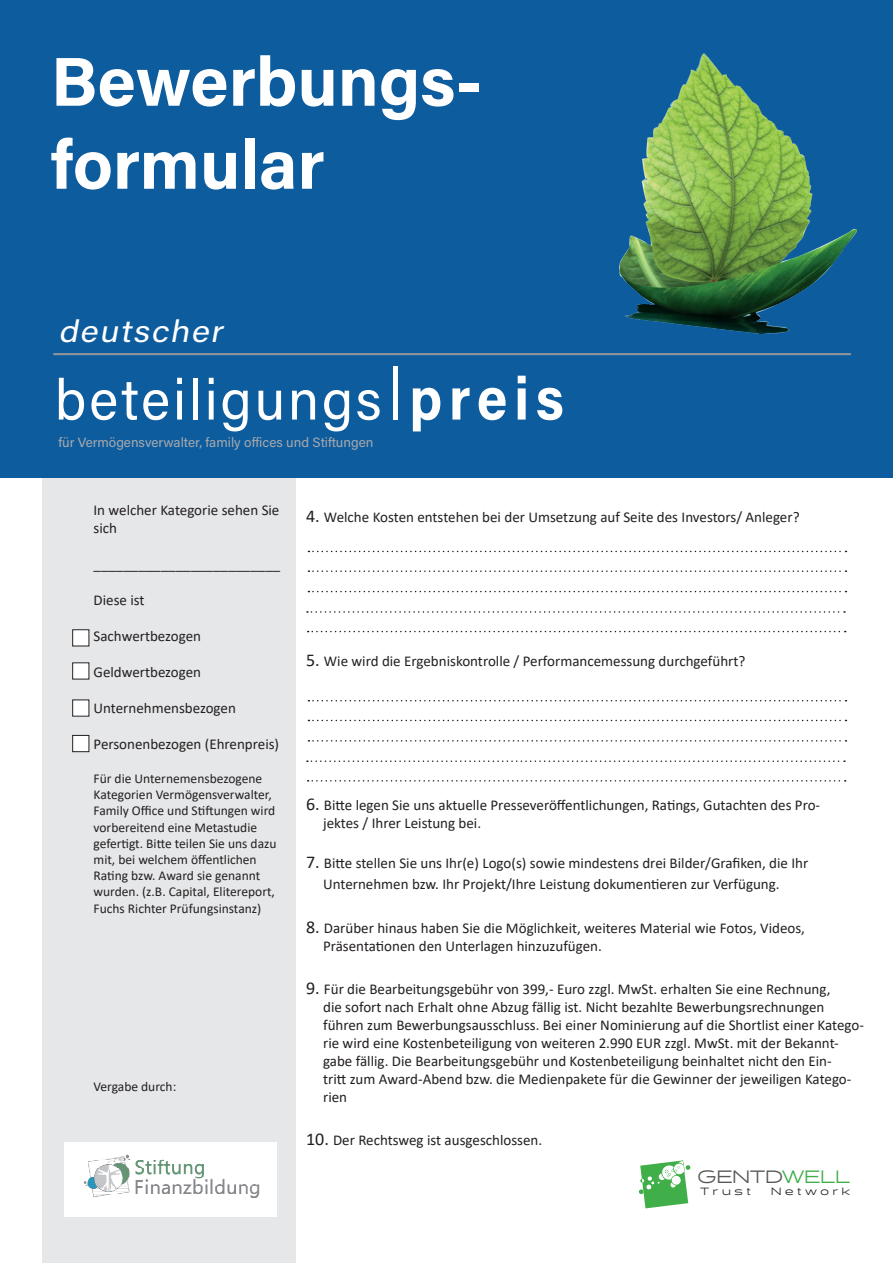
<style>
.page{position:relative;width:893px;height:1263px;background:#fff}
.page>*{position:absolute;margin:0;border:0;box-sizing:border-box;transform-origin:0 0}
.t1{font:700 69.15px/82.9px "Acumin Pro";color:#fff}
.t2{font:57px "Acumin Pro";letter-spacing:.05em;color:#fff}
.t3{font:italic 30.9px "Acumin Pro";color:#fff;scale:1.1 1}
.t4{font:17.85px "Halogen";letter-spacing:-.01em;color:#57585a}
.t5{font:15px/18px "Calibri";color:#231f20}
.t6{font:13.5px/16.2px "Calibri";color:#231f20}
.t7{font:13.5px "Acumin Pro";color:#a8a9ad}
.t8{font:10.65px "Halogen";letter-spacing:-.01em;color:#57585a}
.t9{font:10.5px "Halogen";letter-spacing:.36em;color:#231f20}
.s1{font-size:72.9px}
.s2{font-weight:700;font-size:60.15px}
.s3{font-size:18px}
.s4{color:#40ae49}
</style>
<div class="page">
<div style="left:43px;top:464px;width:253px;height:799px;background:#e6e7e9"></div>
<div style="left:0;top:0;width:893px;height:477px;background:#0d5c9d"></div>
<hr style="left:53px;top:353px;width:798px;height:2px;background:#939598">
<img style="left:619px;top:53px;width:237px;height:280px">
<svg style="left:308px;top:551px;width:538px;height:1px"></svg>
<svg style="left:308px;top:570px;width:538px;height:2px"></svg>
<svg style="left:308px;top:591px;width:538px;height:1px"></svg>
<svg style="left:307px;top:611px;width:538px;height:2px"></svg>
<svg style="left:308px;top:631px;width:538px;height:1px"></svg>
<svg style="left:308px;top:700px;width:538px;height:1px"></svg>
<svg style="left:308px;top:720px;width:538px;height:1px"></svg>
<svg style="left:308px;top:740px;width:538px;height:2px"></svg>
<svg style="left:307px;top:760px;width:538px;height:2px"></svg>
<svg style="left:308px;top:780px;width:538px;height:1px"></svg>
<div style="left:73px;top:630px;width:16px;height:16px;background:#fff"></div>
<div style="left:72px;top:629px;width:17px;height:17px;border:1px solid #231f20"></div>
<div style="left:73px;top:663px;width:16px;height:16px;background:#fff"></div>
<div style="left:73px;top:700px;width:16px;height:16px;background:#fff"></div>
<div style="left:73px;top:735px;width:16px;height:17px;background:#fff"></div>
<div style="left:72px;top:735px;width:17px;height:17px;border:1px solid #231f20"></div>
<img style="left:65px;top:1143px;width:211px;height:73px">
<svg style="left:639px;top:1160px;width:52px;height:48px"></svg>
<h1 class="t1" style="left:51px;top:37px;width:433px">Bewerbungs&shy;formular</h1>
<h3 class="t3" style="left:58px;top:310px;width:157px">deutscher</h3>
<h2 class="t2" style="left:55px;top:360px;width:511px">beteiligungs<span class="s1">l</span><span class="s2">preis</span></h2>
<p class="t7" style="left:58px;top:433px;width:317px">für Vermögensverwalter, family offices und Stiftungen</p>
<p class="t5" style="left:94px;top:500px;width:187px">In welcher Kategorie sehen Sie sich</p>
<p class="t5" style="left:94px;top:554px;width:188px">_________________________</p>
<p class="t5" style="left:94px;top:590px;width:53px">Diese ist</p>
<p class="t5" style="left:94px;top:626px;width:109px">Sachwertbezogen</p>
<p class="t5" style="left:94px;top:662px;width:109px">Geldwertbezogen</p>
<p class="t5" style="left:94px;top:698px;width:144px">Unternehmensbezogen</p>
<p class="t5" style="left:94px;top:734px;width:187px">Personenbezogen (Ehrenpreis)</p>
<p class="t6" style="left:94px;top:770px;width:184px">Für die Unternemensbezogene<br>Kategorien Vermögensverwalter,<br>Family Office und Stiftungen wird vorbereitend eine Metastudie gefertigt. Bitte teilen Sie uns dazu mit, bei welchem öffentlichen<br>Rating bzw. Award sie genannt wurden. (z.B. Capital, Elitereport,<br>Fuchs Richter Prüfungsinstanz)</p>
<p class="t6" style="left:94px;top:1078px;width:84px">Vergabe durch:</p>
<p class="t5" style="left:306px;top:508px;width:495px"><span class="s3">4.</span> Welche Kosten entstehen bei der Umsetzung auf Seite des Investors/ Anleger?</p>
<p class="t5" style="left:306px;top:652px;width:441px"><span class="s3">5.</span> Wie wird die Ergebniskontrolle / Performancemessung durchgeführt?</p>
<p class="t5" style="left:323px;top:796px;width:499px;text-indent:-17px"><span class="s3">6.</span> Bitte legen Sie uns aktuelle Presseveröffentlichungen, Ratings, Gutachten des Pro&shy;jektes / Ihrer Leistung bei.</p>
<p class="t5" style="left:323px;top:851px;width:487px;line-height:21.6px;text-indent:-17px"><span class="s3">7.</span> Bitte stellen Sie uns Ihr(e) Logo(s) sowie mindestens drei Bilder/Grafiken, die Ihr<br>Unternehmen bzw. Ihr Projekt/Ihre Leistung dokumentieren zur Verfügung.</p>
<p class="t5" style="left:323px;top:918px;width:483px;text-indent:-17px"><span class="s3">8.</span> Darüber hinaus haben Sie die Möglichkeit, weiteres Material wie Fotos, Videos,<br>Präsentationen den Unterlagen hinzuzufügen.</p>
<p class="t5" style="left:323px;top:979px;width:542px;text-indent:-17px"><span class="s3">9.</span> Für die Bearbeitungsgebühr von 399,- Euro zzgl. MwSt. erhalten Sie eine Rechnung,<br>die sofort nach Erhalt ohne Abzug fällig ist. Nicht bezahlte Bewerbungsrechnungen führen zum Bewerbungsausschluss. Bei einer Nominierung auf die Shortlist einer Katego&shy;rie wird eine Kostenbeteiligung von weiteren 2.990 EUR zzgl. MwSt. mit der Bekannt&shy;gabe fällig. Die Bearbeitungsgebühr und Kostenbeteiligung beinhaltet nicht den Ein-<br>tritt zum Award-Abend bzw. die Medienpakete für die Gewinner der jeweiligen Katego&shy;rien</p>
<p class="t5" style="left:306px;top:1130px;width:238px"><span class="s3">10.</span> Der Rechtsweg ist ausgeschlossen.</p>
<p class="t4" style="left:698px;top:1166px;width:154px">GENTD<span class="s4">WELL</span></p>
<p class="t9" style="left:700px;top:1185px;width:52px">Trust</p>
<p class="t9" style="left:771px;top:1185px;width:81px">Network</p>
<p class="t8" style="left:698px;top:1185px;width:153px">Real Asset Intelligence</p>
</div>
